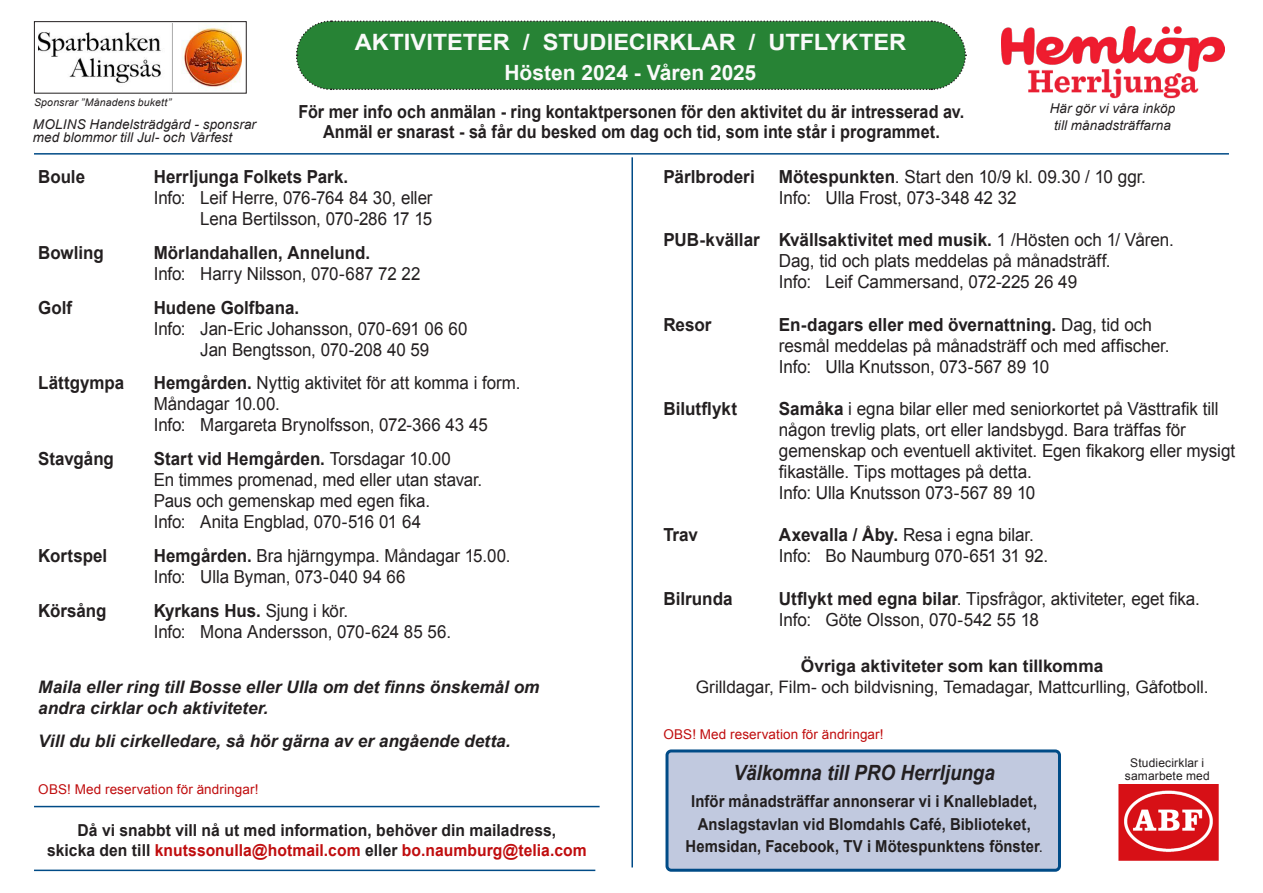
<style>
.page{position:relative;width:1263px;height:893px;background:#fff}
.page>*{position:absolute;margin:0;border:0;box-sizing:border-box;transform-origin:0 0}
.t1{font:700 22.5px "Arial";color:#fafafa;scale:1.05 1}
.t2{font:italic 700 21px "Arial";letter-spacing:-.005em;color:#231f20;scale:.9 1}
.t3{font:700 21px "Arial";color:#fafafa}
.t4{font:18px/21px "Arial";letter-spacing:-.005em;color:#231f20;scale:.95 1}
.t5{font:18px "Arial";letter-spacing:-.005em;color:#231f20;scale:.94 1}
.t6{font:700 18px "Arial";color:#231f20;scale:.94 1}
.t7{font:700 18px "Arial";color:#231f20;scale:.9 1}
.t8{font:700 18px "Arial";color:#231f20;scale:.95 1}
.t9{font:italic 700 17.25px/21px "Arial";color:#231f20}
.t10{font:17.25px "Arial";letter-spacing:-.005em;color:#231f20}
.t11{font:700 17.25px "Arial";letter-spacing:.005em;color:#231f20}
.t12{font:700 16.5px "Arial";letter-spacing:.005em;color:#231f20;scale:.9 1}
.t13{font:700 16.5px "Arial";letter-spacing:.005em;color:#c00d0e;scale:.95 1}
.t14{font:700 16.5px "Arial";letter-spacing:.005em;color:#231f20;scale:.95 1}
.t15{font:italic 13.5px "Arial";letter-spacing:.01em;color:#231f20}
.t16{font:13.5px "Arial";letter-spacing:.01em;color:#c00d0e}
.t17{font:12px "Arial";letter-spacing:.01em;color:#231f20}
.t18{font:italic 10.5px "Arial";letter-spacing:.015em;color:#231f20}
.s1{font-weight:700}
.s2{font-weight:400}
.s3{color:#231f20}
</style>
<div class="page">
<svg style="left:296px;top:20px;width:671px;height:70px;background:#30873e"></svg>
<hr style="left:34px;top:153px;width:1195px;height:2px;background:#004b87">
<hr style="left:631px;top:157px;width:2px;height:710px;background:#004b87">
<img style="left:39px;top:23px;width:203px;height:69px">
<div style="left:34px;top:21px;width:213px;height:73px;border:1px solid #231f20"></div>
<img style="left:1118px;top:784px;width:100px;height:77px">
<hr style="left:34px;top:806px;width:566px;height:1px;background:#004b87">
<hr style="left:34px;top:870px;width:561px;height:1px;background:#004b87">
<div style="left:667px;top:751px;width:392px;height:119px;background:#c1c9df;border-radius:4px"></div>
<div style="left:665px;top:749px;width:396px;height:123px;border:3px solid #004b87;border-radius:4px"></div>
<img style="left:1028px;top:72px;width:171px;height:27px">
<img style="left:1001px;top:26px;width:224px;height:46px">
<p class="t1" style="left:355px;top:28px;width:527px">AKTIVITETER / STUDIECIRKLAR / UTFLYKTER</p>
<p class="t3" style="left:504px;top:59px;width:253px">Hösten 2024 - Våren 2025</p>
<p class="t18" style="left:34px;top:95px;width:139px">Sponsrar ”Månadens bukett”</p>
<p class="t15" style="left:1050px;top:100px;width:127px">Här gör vi våra inköp</p>
<p class="t7" style="left:299px;top:100px;width:741px">För mer info och anmälan - ring kontaktpersonen för den aktivitet du är intresserad av.</p>
<p class="t7" style="left:323px;top:120px;width:687px">Anmäl er snarast - så får du besked om dag och tid, som inte står i programmet.</p>
<p class="t15" style="left:33px;top:116px;width:225px">MOLINS Handelsträdgård - sponsrar</p>
<p class="t15" style="left:1054px;top:116px;width:118px">till månadsträffarna</p>
<p class="t15" style="left:33px;top:129px;width:201px">med blommor till Jul- och Vårfest</p>
<p class="t6" style="left:38px;top:165px;width:51px">Boule</p>
<p class="t6" style="left:154px;top:165px;width:208px">Herrljunga Folkets Park.</p>
<p class="t5" style="left:154px;top:186px;width:298px">Info: Leif Herre, 076-764 84 30, eller</p>
<p class="t5" style="left:200px;top:207px;width:248px">Lena Bertilsson, 070-286 17 15</p>
<p class="t6" style="left:38px;top:241px;width:71px">Bowling</p>
<p class="t6" style="left:154px;top:241px;width:232px">Mörlandahallen, Annelund.</p>
<p class="t5" style="left:154px;top:262px;width:285px">Info: Harry Nilsson, 070-687 72 22</p>
<p class="t6" style="left:38px;top:296px;width:38px">Golf</p>
<p class="t6" style="left:154px;top:296px;width:156px">Hudene Golfbana.</p>
<p class="t5" style="left:154px;top:317px;width:335px">Info: Jan-Eric Johansson, 070-691 06 60</p>
<p class="t5" style="left:200px;top:338px;width:245px">Jan Bengtsson, 070-208 40 59</p>
<p class="t6" style="left:38px;top:371px;width:93px">Lättgympa</p>
<p class="t5" style="left:154px;top:371px;width:392px"><span class="s1">Hemgården.</span> Nyttig aktivitet för att komma i form.</p>
<p class="t5" style="left:154px;top:392px;width:136px">Måndagar 10.00.</p>
<p class="t5" style="left:154px;top:413px;width:357px">Info: Margareta Brynolfsson, 072-366 43 45</p>
<p class="t6" style="left:38px;top:447px;width:82px">Stavgång</p>
<p class="t6" style="left:154px;top:447px;width:318px">Start vid Hemgården. <span class="s2">Torsdagar 10.00</span></p>
<p class="t5" style="left:154px;top:468px;width:351px">En timmes promenad, med eller utan stavar.</p>
<p class="t5" style="left:154px;top:489px;width:295px">Paus och gemenskap med egen fika.</p>
<p class="t5" style="left:154px;top:510px;width:286px">Info: Anita Engblad, 070-516 01 64</p>
<p class="t6" style="left:38px;top:544px;width:75px">Kortspel</p>
<p class="t5" style="left:154px;top:544px;width:381px"><span class="s1">Hemgården.</span> Bra hjärngympa. Måndagar 15.00.</p>
<p class="t5" style="left:154px;top:565px;width:269px">Info: Ulla Byman, 073-040 94 66</p>
<p class="t6" style="left:38px;top:599px;width:74px">Körsång</p>
<p class="t6" style="left:154px;top:599px;width:208px">Kyrkans Hus. <span class="s2">Sjung i kör.</span></p>
<p class="t5" style="left:154px;top:620px;width:318px">Info: Mona Andersson, 070-624 85 56.</p>
<p class="t9" style="left:38px;top:677px;width:503px">Maila eller ring till Bosse eller Ulla om det finns önskemål om andra cirklar och aktiviteter.</p>
<p class="t9" style="left:38px;top:731px;width:474px">Vill du bli cirkelledare, så hör gärna av er angående detta.</p>
<p class="t16" style="left:38px;top:780px;width:222px">OBS! Med reservation för ändringar!</p>
<p class="t14" style="left:78px;top:819px;width:505px">Då vi snabbt vill nå ut med information, behöver din mailadress,</p>
<p class="t13" style="left:47px;top:839px;width:570px"><span class="s3">skicka den till</span> knutssonulla@hotmail.com <span class="s3">eller</span> bo.naumburg@telia.com</p>
<p class="t8" style="left:663px;top:165px;width:98px">Pärlbroderi</p>
<p class="t4" style="left:779px;top:167px;width:388px"><span class="s1">Mötespunkten</span>. Start den 10/9 kl. 09.30 / 10 ggr.</p>
<p class="t4" style="left:779px;top:188px;width:252px">Info: Ulla Frost, 073-348 42 32</p>
<p class="t8" style="left:663px;top:228px;width:539px">PUB-kvällar Kvällsaktivitet med musik. <span class="s2">1 /Hösten och 1/ Våren.</span></p>
<p class="t4" style="left:779px;top:251px;width:351px">Dag, tid och plats meddelas på månadsträff.</p>
<p class="t4" style="left:779px;top:272px;width:315px">Info: Leif Cammersand, 072-225 26 49</p>
<p class="t8" style="left:663px;top:313px;width:52px">Resor</p>
<p class="t8" style="left:779px;top:313px;width:394px">En-dagars eller med övernattning. <span class="s2">Dag, tid och</span></p>
<p class="t4" style="left:779px;top:335px;width:413px">resmål meddelas på månadsträff och med affischer.</p>
<p class="t4" style="left:779px;top:356px;width:286px">Info: Ulla Knutsson, 073-567 89 10</p>
<p class="t8" style="left:663px;top:397px;width:79px">Bilutflykt</p>
<p class="t4" style="left:779px;top:398px;width:464px"><span class="s1">Samåka</span> i egna bilar eller med seniorkortet på Västtrafik till någon trevlig plats, ort eller landsbygd. Bara träffas för</p>
<p class="t4" style="left:779px;top:440px;width:482px">gemenskap och eventuell aktivitet. Egen fikakorg eller mysigt fikaställe. Tips mottages på detta.</p>
<p class="t4" style="left:779px;top:482px;width:271px">Info: Ulla Knutsson 073-567 89 10</p>
<p class="t8" style="left:663px;top:523px;width:38px">Trav</p>
<p class="t4" style="left:779px;top:525px;width:270px"><span class="s1">Axevalla / Åby.</span> Resa i egna bilar.</p>
<p class="t4" style="left:779px;top:546px;width:285px">Info: Bo Naumburg 070-651 31 92.</p>
<p class="t8" style="left:663px;top:586px;width:75px">Bilrunda</p>
<p class="t4" style="left:779px;top:588px;width:445px"><span class="s1">Utflykt med egna bilar</span>. Tipsfrågor, aktiviteter, eget fika.<br>Info: Göte Olsson, 070-542 55 18</p>
<p class="t11" style="left:801px;top:655px;width:304px">Övriga aktiviteter som kan tillkomma</p>
<p class="t10" style="left:696px;top:676px;width:514px">Grilldagar, Film- och bildvisning, Temadagar, Mattcurlling, Gåfotboll.</p>
<p class="t16" style="left:663px;top:726px;width:222px">OBS! Med reservation för ändringar!</p>
<p class="t2" style="left:734px;top:759px;width:292px">Välkomna till PRO Herrljunga</p>
<p class="t12" style="left:691px;top:790px;width:386px">Inför månadsträffar annonserar vi i Knallebladet,</p>
<p class="t12" style="left:698px;top:813px;width:372px">Anslagstavlan vid Blomdahls Café, Biblioteket,</p>
<p class="t12" style="left:686px;top:835px;width:399px">Hemsidan, Facebook, TV i Mötespunktens fönster<span class="s2">.</span></p>
<p class="t17" style="left:1130px;top:755px;width:75px">Studiecirklar i</p>
<p class="t17" style="left:1125px;top:768px;width:86px">samarbete med</p>
</div>
